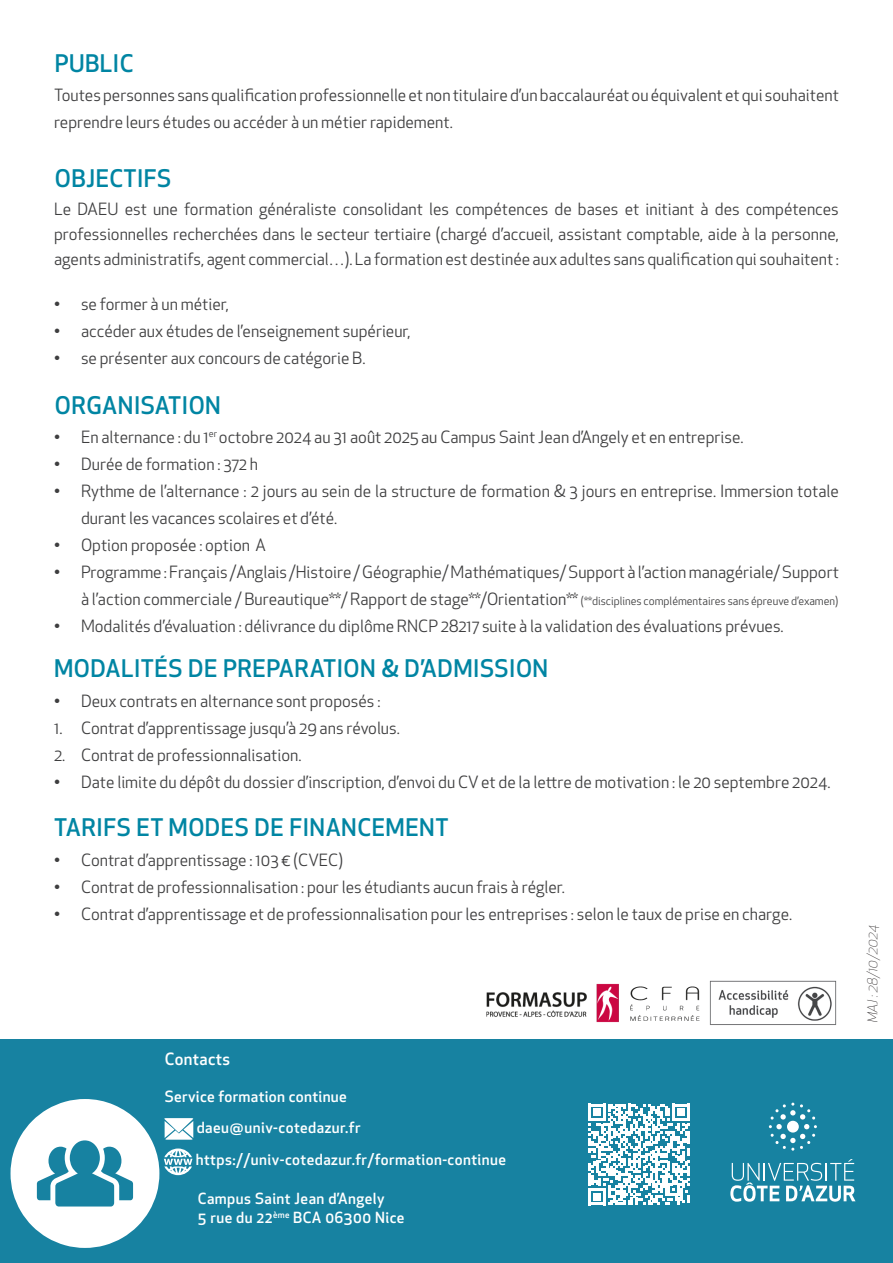
<style>
.page{position:relative;width:893px;height:1263px;background:#fff}
.page>*{position:absolute;margin:0;border:0;box-sizing:border-box;transform-origin:0 0}
.t1{font:500 23.7px "Apex New";letter-spacing:.02em;color:#0085a3}
.t2{font:16.5px/27px "Apex New";color:#3e3e3f}
.t3{font:500 16.5px "Apex New";letter-spacing:.02em;color:#fff}
.t4{font:500 15.15px "Apex New";letter-spacing:.02em;color:#fff}
.t5{font:500 15px "Apex New";letter-spacing:.03em;color:#fff}
.t6{font:italic 300 13.5px "Apex New";color:#231f20}
.s1{font-size:11.25px}
</style>
<div class="page">
<div style="left:0;top:1040px;width:893px;height:223px;background:#1782a1"></div>
<svg style="left:769px;top:1102px;width:48px;height:49px"></svg>
<svg style="left:730px;top:1159px;width:125px;height:43px"></svg>
<svg style="left:11px;top:1099px;width:182px;height:149px"></svg>
<img style="left:486px;top:983px;width:214px;height:40px">
<img style="left:709px;top:980px;width:128px;height:45px">
<svg style="left:588px;top:1104px;width:102px;height:101px"></svg>
<p class="t1" style="left:55px;top:47px;width:80px">PUBLIC</p>
<p class="t2" style="left:54px;top:81px;width:786px">Toutes personnes sans qualification professionnelle et non titulaire d’un baccalauréat ou équivalent et qui souhaitent reprendre leurs études ou accéder à un métier rapidement.</p>
<p class="t1" style="left:55px;top:162px;width:118px">OBJECTIFS</p>
<p class="t2" style="left:54px;top:196px;width:786px;line-height:25.2px;text-align:justify">Le DAEU est une formation généraliste consolidant les compétences de bases et initiant à des compétences professionnelles recherchées dans le secteur tertiaire (chargé d’accueil, assistant comptable, aide à la personne, agents administratifs, agent commercial…). La formation est destinée aux adultes sans qualification qui souhaitent :</p>
<p class="t2" style="left:54px;top:291px;width:176px">• se former à un métier,</p>
<p class="t2" style="left:54px;top:318px;width:358px">• accéder aux études de l’enseignement supérieur,</p>
<p class="t2" style="left:54px;top:345px;width:313px">• se présenter aux concours de catégorie B.</p>
<p class="t1" style="left:55px;top:389px;width:168px">ORGANISATION</p>
<p class="t2" style="left:54px;top:423px;width:691px">• En alternance : du 1<sup>er</sup> octobre 2024 au 31 août 2025 au Campus Saint Jean d’Angely et en entreprise.</p>
<p class="t2" style="left:54px;top:450px;width:206px">• Durée de formation : 372 h</p>
<p class="t2" style="left:81px;top:477px;width:759px;text-indent:-27px">• Rythme de l’alternance : 2 jours au sein de la structure de formation &amp; 3 jours en entreprise. Immersion totale durant les vacances scolaires et d’été.</p>
<p class="t2" style="left:54px;top:531px;width:214px">• Option proposée : option A</p>
<p class="t2" style="left:54px;top:558px;width:786px;text-align:right">• Programme : Français /Anglais /Histoire / Géographie/ Mathématiques/ Support à l’action managériale/ Support à l’action commerciale / Bureautique**/ Rapport de stage**/Orientation** <span class="s1">(**disciplines complémentaires sans épreuve d’examen)</span></p>
<p class="t2" style="left:54px;top:612px;width:731px">• Modalités d’évaluation : délivrance du diplôme RNCP 28217 suite à la validation des évaluations prévues.</p>
<p class="t1" style="left:54px;top:652px;width:496px">MODALITÉS DE PREPARATION &amp; D’ADMISSION</p>
<p class="t2" style="left:54px;top:687px;width:328px">• Deux contrats en alternance sont proposés :</p>
<p class="t2" style="left:54px;top:714px;width:347px">1. Contrat d’apprentissage jusqu’à 29 ans révolus.</p>
<p class="t2" style="left:54px;top:741px;width:249px">2. Contrat de professionnalisation.</p>
<p class="t2" style="left:54px;top:768px;width:778px">• Date limite du dépôt du dossier d’inscription, d’envoi du CV et de la lettre de motivation : le 20 septembre 2024.</p>
<p class="t1" style="left:54px;top:811px;width:396px">TARIFS ET MODES DE FINANCEMENT</p>
<p class="t2" style="left:54px;top:846px;width:290px">• Contrat d’apprentissage : 103 € (CVEC)</p>
<p class="t2" style="left:54px;top:873px;width:513px">• Contrat de professionnalisation : pour les étudiants aucun frais à régler.</p>
<p class="t2" style="left:54px;top:900px;width:740px">• Contrat d’apprentissage et de professionnalisation pour les entreprises : selon le taux de prise en charge.</p>
<p class="t3" style="left:165px;top:1048px;width:67px">Contacts</p>
<p class="t4" style="left:165px;top:1086px;width:184px">Service formation continue</p>
<p class="t5" style="left:197px;top:1117px;width:165px">daeu@univ-cotedazur.fr</p>
<p class="t5" style="left:176px;top:1119px;width:165px">daeu@univ-cotedazur.fr</p>
<p class="t5" style="left:196px;top:1149px;width:312px">https://univ-cotedazur.fr/formation-continue</p>
<p class="t5" style="left:198px;top:1188px;width:188px">Campus Saint Jean d’Angely</p>
<p class="t5" style="left:198px;top:1207px;width:208px">5 rue du 22<sup>ème</sup> BCA 06300 Nice</p>
<p class="t6" style="left:864px;top:1023px;width:102px;rotate:-90deg">MAJ:28/10/2024</p>
</div>
